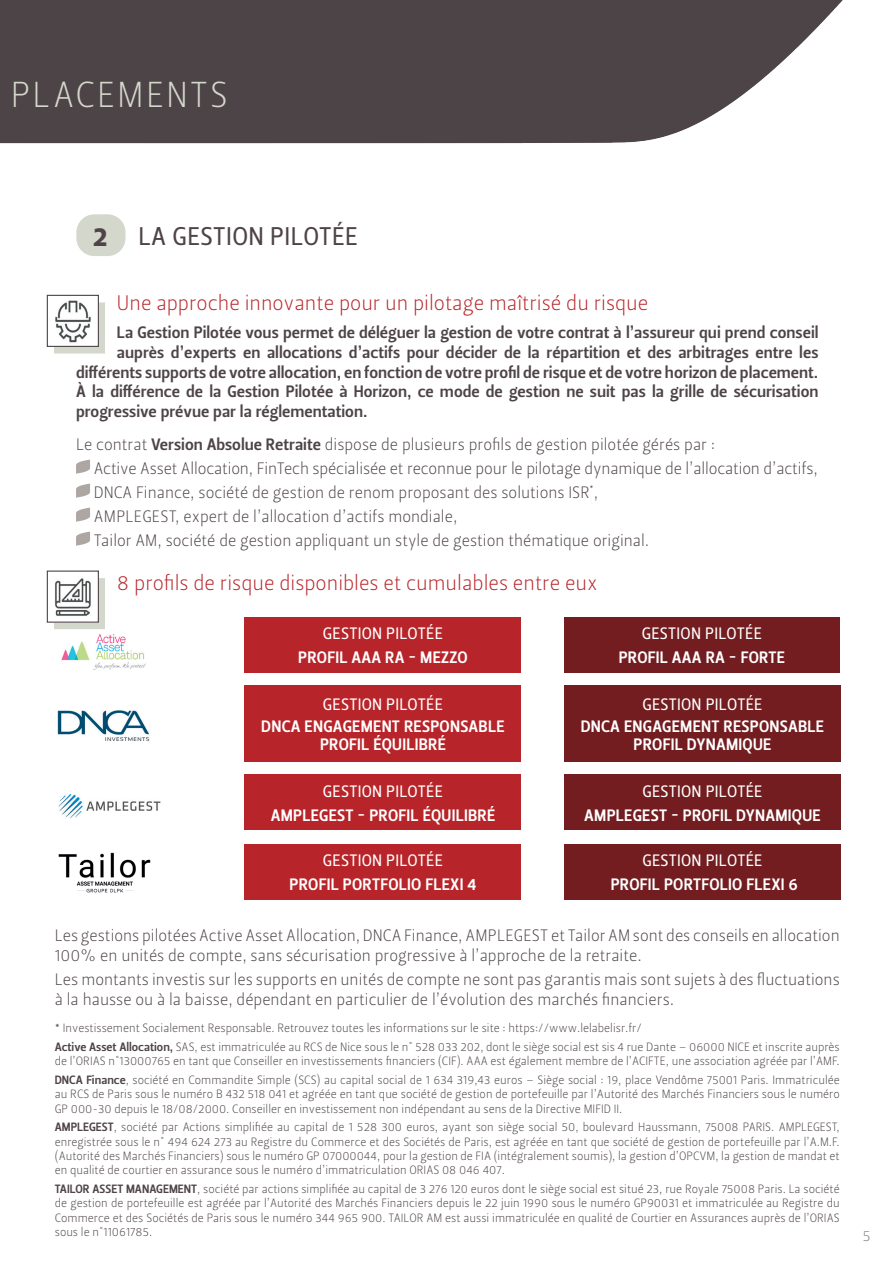
<style>
.page{position:relative;width:893px;height:1263px;background:#fff}
.page>*{position:absolute;margin:0;border:0;box-sizing:border-box;transform-origin:0 0}
.t1{font:36px "Leitura Sans Grot 1";letter-spacing:.06em;color:#d4d7cc}
.t2{font:25.5px "Leitura Sans Grot 2";letter-spacing:.015em;color:#4e4447}
.t3{font:21px "Leitura Sans Grot 1";color:#b72429}
.t4{font:16.5px/24px "Leitura Sans Grot 1";color:#4e4447}
.t5{font:16.5px "Leitura Sans Grot 3";color:#4e4447}
.t6{font:16.5px/18px "Leitura Sans Grot 3";letter-spacing:.015em;color:#fff;text-align:center}
.t7{font:16.5px "Leitura Sans Grot 2";letter-spacing:.015em;color:#fff}
.t8{font:15px "Leitura Sans Grot 1";color:#808285}
.t9{font:12px/14.4px "Leitura Sans Grot 1";color:#4e4447}
.s1{font-family:"Leitura Sans Grot 4";font-size:27px}
.s2{font-family:"Leitura Sans Grot 3"}
</style>
<div class="page">
<img style="left:0;top:0;width:843px;height:144px">
<div style="left:76px;top:214px;width:50px;height:42px;background:#d4d7cc;border-radius:18px"></div>
<svg style="left:76px;top:460px;width:14px;height:14px"></svg>
<svg style="left:76px;top:484px;width:14px;height:14px"></svg>
<svg style="left:76px;top:508px;width:14px;height:14px"></svg>
<svg style="left:76px;top:532px;width:14px;height:14px"></svg>
<div style="left:54px;top:302px;width:51px;height:51px;background:#d4d7cc"></div>
<img style="left:54px;top:300px;width:42px;height:45px">
<div style="left:47px;top:295px;width:52px;height:52px;border:1px solid #4e4447"></div>
<div style="left:54px;top:578px;width:51px;height:51px;background:#d4d7cc"></div>
<div style="left:47px;top:571px;width:51px;height:51px;background:#fff"></div>
<img style="left:55px;top:578px;width:36px;height:38px">
<div style="left:47px;top:570px;width:52px;height:53px;border:1px solid #4e4447"></div>
<div style="left:245px;top:617px;width:276px;height:56px;background:#b72429"></div>
<div style="left:245px;top:685px;width:276px;height:77px;background:#b72429"></div>
<div style="left:245px;top:775px;width:276px;height:55px;background:#b72429"></div>
<div style="left:245px;top:844px;width:276px;height:55px;background:#b72429"></div>
<div style="left:564px;top:685px;width:277px;height:77px;background:#731d20"></div>
<div style="left:564px;top:775px;width:277px;height:55px;background:#731d20"></div>
<div style="left:564px;top:844px;width:277px;height:55px;background:#731d20"></div>
<div style="left:564px;top:617px;width:276px;height:56px;background:#731d20"></div>
<img style="left:58px;top:710px;width:92px;height:30px">
<img style="left:58px;top:794px;width:103px;height:25px">
<img style="left:58px;top:852px;width:93px;height:41px">
<img style="left:61px;top:634px;width:85px;height:36px">
<h1 class="t1" style="left:11px;top:71px;width:218px">PLACEMENTS</h1>
<h2 class="t2" style="left:93px;top:219px;width:266px"><span class="s1">2</span> LA GESTION PILOTÉE</h2>
<h3 class="t3" style="left:117px;top:288px;width:533px">Une approche innovante pour un pilotage maîtrisé du risque</h3>
<h3 class="t5" style="left:117px;top:321px;width:703px">La Gestion Pilotée vous permet de déléguer la gestion de votre contrat à l’assureur qui prend conseil</h3>
<h3 class="t5" style="left:117px;top:341px;width:703px">auprès d’experts en allocations d’actifs pour décider de la répartition et des arbitrages entre les</h3>
<h3 class="t5" style="left:76px;top:361px;width:744px">différents supports de votre allocation, en fonction de votre profil de risque et de votre horizon de placement.</h3>
<h3 class="t5" style="left:76px;top:380px;width:744px">À la différence de la Gestion Pilotée à Horizon, ce mode de gestion ne suit pas la grille de sécurisation</h3>
<h3 class="t5" style="left:76px;top:400px;width:293px">progressive prévue par la réglementation.</h3>
<p class="t4" style="left:94px;top:432px;width:725px;text-indent:-18px">Le contrat <span class="s2">Version Absolue Retraite</span> dispose de plusieurs profils de gestion pilotée gérés par :<br>Active Asset Allocation, FinTech spécialisée et reconnue pour le pilotage dynamique de l’allocation d’actifs, DNCA Finance, société de gestion de renom proposant des solutions ISR<sup>*</sup>,<br>AMPLEGEST, expert de l’allocation d’actifs mondiale,<br>Tailor AM, société de gestion appliquant un style de gestion thématique original.</p>
<h3 class="t3" style="left:117px;top:569px;width:482px">8 profils de risque disponibles et cumulables entre eux</h3>
<h3 class="t7" style="left:323px;top:622px;width:121px">GESTION PILOTÉE</h3>
<h3 class="t6" style="left:298px;top:649px;width:171px">PROFIL AAA RA - MEZZO</h3>
<h3 class="t7" style="left:323px;top:693px;width:121px">GESTION PILOTÉE</h3>
<h3 class="t6" style="left:261px;top:718px;width:245px">DNCA ENGAGEMENT RESPONSABLE<br>PROFIL ÉQUILIBRÉ</h3>
<h3 class="t7" style="left:323px;top:780px;width:121px">GESTION PILOTÉE</h3>
<h3 class="t6" style="left:271px;top:806px;width:226px">AMPLEGEST - PROFIL ÉQUILIBRÉ</h3>
<h3 class="t7" style="left:323px;top:849px;width:121px">GESTION PILOTÉE</h3>
<h3 class="t6" style="left:290px;top:876px;width:188px">PROFIL PORTFOLIO FLEXI 4</h3>
<h3 class="t7" style="left:642px;top:622px;width:121px">GESTION PILOTÉE</h3>
<h3 class="t6" style="left:619px;top:649px;width:168px">PROFIL AAA RA - FORTE</h3>
<h3 class="t7" style="left:642px;top:693px;width:121px">GESTION PILOTÉE</h3>
<h3 class="t6" style="left:581px;top:718px;width:245px">DNCA ENGAGEMENT RESPONSABLE<br>PROFIL DYNAMIQUE</h3>
<h3 class="t7" style="left:642px;top:780px;width:121px">GESTION PILOTÉE</h3>
<h3 class="t6" style="left:584px;top:806px;width:238px">AMPLEGEST - PROFIL DYNAMIQUE</h3>
<h3 class="t7" style="left:642px;top:849px;width:121px">GESTION PILOTÉE</h3>
<h3 class="t6" style="left:611px;top:876px;width:189px">PROFIL PORTFOLIO FLEXI 6</h3>
<h3 class="t4" style="left:55px;top:926px;width:786px;line-height:19.8px">Les gestions pilotées Active Asset Allocation, DNCA Finance, AMPLEGEST et Tailor AM sont des conseils en allocation<br>100% en unités de compte, sans sécurisation progressive à l’approche de la retraite.</h3>
<h3 class="t4" style="left:55px;top:970px;width:787px;line-height:19.8px">Les montants investis sur les supports en unités de compte ne sont pas garantis mais sont sujets à des fluctuations à la hausse ou à la baisse, dépendant en particulier de l’évolution des marchés financiers.</h3>
<p class="t9" style="left:55px;top:1019px;width:786px;line-height:18.6px">* Investissement Socialement Responsable. Retrouvez toutes les informations sur le site : https://www.lelabelisr.fr/<br><span class="s2">Active Asset Allocation,</span> SAS, est immatriculée au RCS de Nice sous le n° 528 033 202, dont le siège social est sis 4 rue Dante – 06000 NICE et inscrite auprès</p>
<p class="t9" style="left:55px;top:1052px;width:787px;line-height:18.6px">de l’ORIAS n°13000765 en tant que Conseiller en investissements financiers (CIF). AAA est également membre de l’ACIFTE, une association agréée par l’AMF.<br><span class="s2">DNCA Finance</span>, société en Commandite Simple (SCS) au capital social de 1 634 319,43 euros – Siège social : 19, place Vendôme 75001 Paris. Immatriculée</p>
<p class="t9" style="left:55px;top:1087px;width:786px">au RCS de Paris sous le numéro B 432 518 041 et agréée en tant que société de gestion de portefeuille par l’Autorité des Marchés Financiers sous le numéro<br>GP 000-30 depuis le 18/08/2000. Conseiller en investissement non indépendant au sens de la Directive MIFID II.</p>
<p class="t9" style="left:55px;top:1120px;width:787px;text-align:justify"><span class="s2">AMPLEGEST</span>, société par Actions simplifiée au capital de 1 528 300 euros, ayant son siège social 50, boulevard Haussmann, 75008 PARIS. AMPLEGEST, enregistrée sous le n° 494 624 273 au Registre du Commerce et des Sociétés de Paris, est agréée en tant que société de gestion de portefeuille par l’A.M.F. (Autorité des Marchés Financiers) sous le numéro GP 07000044, pour la gestion de FIA (intégralement soumis), la gestion d’OPCVM, la gestion de mandat et en qualité de courtier en assurance sous le numéro d’immatriculation ORIAS 08 046 407.</p>
<p class="t9" style="left:55px;top:1182px;width:786px;text-align:justify"><span class="s2">TAILOR ASSET MANAGEMENT</span>, société par actions simplifiée au capital de 3 276 120 euros dont le siège social est situé 23, rue Royale 75008 Paris. La société de gestion de portefeuille est agréée par l’Autorité des Marchés Financiers depuis le 22 juin 1990 sous le numéro GP90031 et immatriculée au Registre du Commerce et des Sociétés de Paris sous le numéro 344 965 900. TAILOR AM est aussi immatriculée en qualité de Courtier en Assurances auprès de l’ORIAS sous le n°11061785.</p>
<p class="t8" style="left:863px;top:1225px;width:9px">5</p>
</div>
